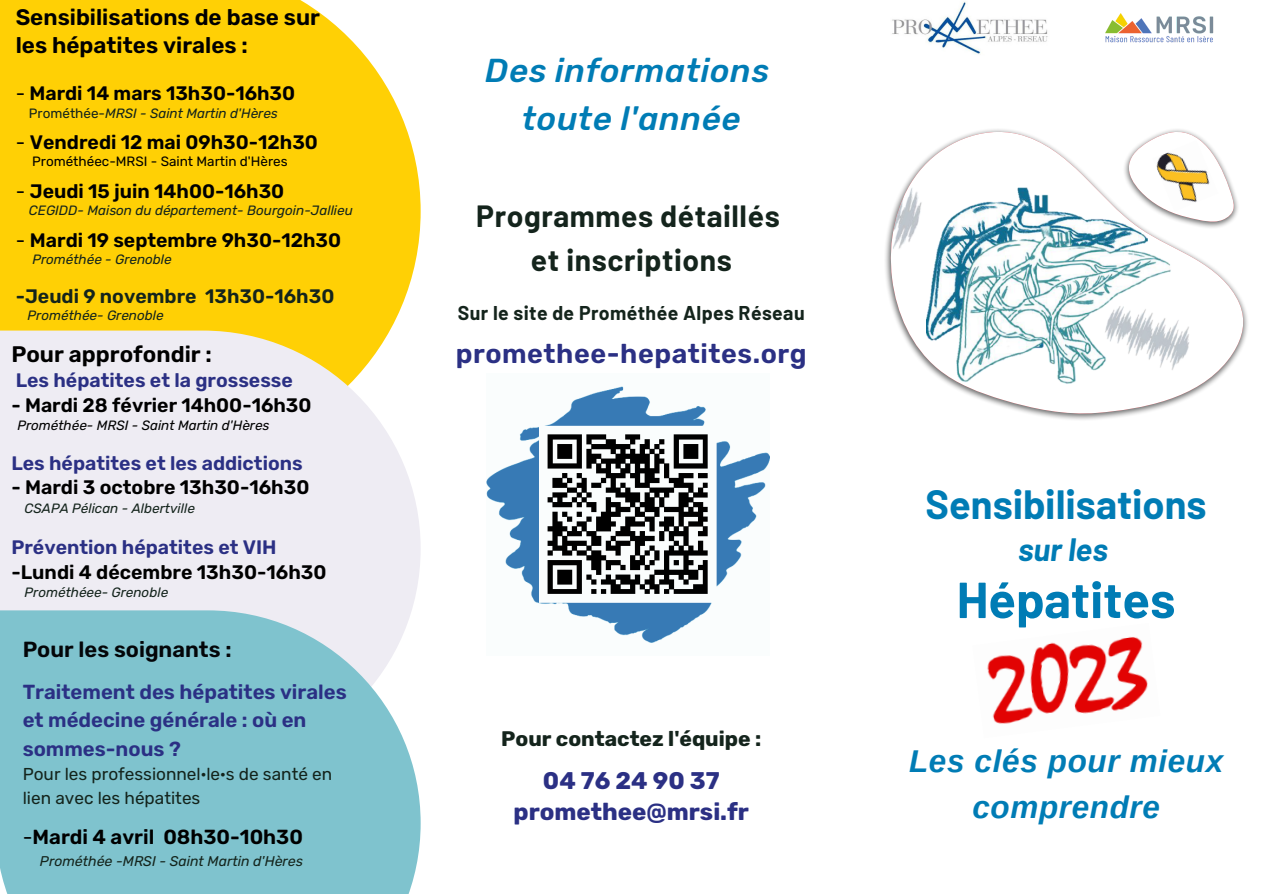
<style>
.page{position:relative;width:1263px;height:894px;background:#fff}
.page>*{position:absolute;margin:0;border:0;box-sizing:border-box;transform-origin:0 0}
.t1{font:700 50.55px "Barlow";color:#007cb5}
.t2{font:700 39.9px "Barlow";color:#007cb5}
.t3{font:italic 500 33px/48.3px "Rubik";letter-spacing:.02em;color:#007cb5;text-align:center}
.t4{font:italic 700 31.65px "Barlow";color:#007cb5}
.t5{font:italic 700 31.5px/46px "Arimo";letter-spacing:.02em;color:#007cb5;text-align:center}
.t6{font:700 30px/43.8px "Barlow";letter-spacing:.02em;color:#14241c;text-align:center}
.t7{font:600 27px "Rubik";letter-spacing:.02em;color:#2b3084}
.t8{font:700 24px/31.5px "Rubik";color:#2b3084;text-align:center}
.t9{font:600 22.5px/27.5px "Rubik";color:#000}
.t10{font:600 21.9px "Rubik";color:#040609}
.t11{font:700 21px "Rubik";color:#14241c}
.t12{font:600 20.4px/28.2px "Rubik";color:#2b3084}
.t13{font:600 20.4px "Rubik";color:#000}
.t14{font:600 19.5px "Rubik";color:#000}
.t15{font:600 19.5px "Rubik";color:#2b3084}
.t16{font:700 19.5px "Barlow";letter-spacing:.02em;color:#14241c}
.t17{font:600 19.5px "Rubik";color:#14241c}
.t18{font:17.25px/23.9px "Rubik";color:#14241c}
.t19{font:italic 14.1px "Rubik";color:#14241c}
.t20{font:italic 13.5px "Rubik";color:#14241c}
.t21{font:13.5px "Rubik";color:#000}
.t22{font:italic 13.5px "Rubik";color:#000}
.s1{font-weight:400}
.s2{font-style:normal}
</style>
<div class="page">
<img style="left:892px;top:2px;width:156px;height:52px">
<img style="left:887px;top:129px;width:360px;height:286px">
<img style="left:1153px;top:140px;width:65px;height:71px">
<div style="left:0;top:0;width:421px;height:330px;background:#ffd005"></div>
<svg style="left:0;top:330px;width:421px;height:280px;background:#efeceb"></svg>
<div style="left:0;top:610px;width:421px;height:283px;background:#7fc3ce"></div>
<img style="left:987px;top:636px;width:161px;height:88px">
<img style="left:1105px;top:13px;width:109px;height:30px">
<img style="left:487px;top:386px;width:282px;height:257px">
<p class="t9" style="left:16px;top:4px;width:306px">Sensibilisations de base sur les hépatites virales :</p>
<p class="t14" style="left:16px;top:82px;width:281px"><span class="s1">-</span> Mardi 14 mars 13h30-16h30</p>
<p class="t20" style="left:29px;top:105px;width:250px"><span class="s2">Prométhée-</span>MRSI - Saint Martin d'Hères</p>
<p class="t14" style="left:16px;top:131px;width:304px"><span class="s1">-</span> Vendredi 12 mai 09h30-12h30</p>
<p class="t21" style="left:32px;top:154px;width:257px">Prométhéec-MRSI - Saint Martin d'Hères</p>
<p class="t14" style="left:16px;top:179px;width:270px"><span class="s1">-</span> Jeudi 15 juin 14h00-16h30</p>
<p class="t20" style="left:29px;top:202px;width:325px">CEGIDD- Maison du département- Bourgoin-Jallieu</p>
<p class="t14" style="left:16px;top:228px;width:327px"><span class="s1">-</span> Mardi 19 septembre 9h30-12h30</p>
<p class="t20" style="left:32px;top:251px;width:141px">Prométhée - Grenoble</p>
<p class="t17" style="left:16px;top:284px;width:320px">-Jeudi 9 novembre 13h30-16h30</p>
<p class="t20" style="left:28px;top:307px;width:138px">Prométhée- Grenoble</p>
<p class="t16" style="left:458px;top:300px;width:348px">Sur le site de Prométhée Alpes Réseau</p>
<h3 class="t7" style="left:456px;top:337px;width:352px">promethee-hepatites.org</h3>
<h3 class="t3" style="left:485px;top:46px;width:285px">Des informations toute l'année</h3>
<h3 class="t6" style="left:476px;top:193px;width:305px">Programmes détaillés et inscriptions</h3>
<p class="t9" style="left:11px;top:341px;width:202px">Pour approfondir :</p>
<p class="t15" style="left:16px;top:369px;width:279px">Les hépatites et la grossesse</p>
<p class="t14" style="left:11px;top:393px;width:302px">- Mardi 28 février 14h00-16h30</p>
<p class="t22" style="left:17px;top:417px;width:254px">Prométhée- MRSI - Saint Martin d'Hères</p>
<p class="t15" style="left:11px;top:451px;width:293px">Les hépatites et les addictions</p>
<p class="t14" style="left:11px;top:476px;width:300px">- Mardi 3 octobre 13h30-16h30</p>
<p class="t20" style="left:25px;top:499px;width:172px">CSAPA Pélican - Albertville</p>
<p class="t15" style="left:11px;top:536px;width:267px">Prévention hépatites et VIH</p>
<p class="t14" style="left:11px;top:560px;width:317px">-Lundi 4 décembre 13h30-16h30</p>
<p class="t20" style="left:25px;top:584px;width:145px">Prométhéee- Grenoble</p>
<p class="t10" style="left:23px;top:636px;width:210px">Pour les soignants :</p>
<p class="t12" style="left:23px;top:678px;width:326px">Traitement des hépatites virales et médecine générale : où en sommes-nous ?</p>
<p class="t18" style="left:23px;top:762px;width:311px">Pour les professionnel·le·s de santé en lien avec les hépatites</p>
<p class="t13" style="left:23px;top:824px;width:282px"><span class="s1">-</span>Mardi 4 avril 08h30-10h30</p>
<p class="t19" style="left:40px;top:852px;width:265px">Prométhée -MRSI - Saint Martin d'Hères</p>
<p class="t11" style="left:501px;top:726px;width:262px">Pour contactez l'équipe :</p>
<p class="t8" style="left:514px;top:764px;width:237px">04 76 24 90 37 promethee@mrsi.fr</p>
<h2 class="t2" style="left:925px;top:479px;width:283px">Sensibilisations</h2>
<h3 class="t4" style="left:1018px;top:529px;width:91px">sur les</h3>
<h1 class="t1" style="left:957px;top:567px;width:220px">Hépatites</h1>
<h3 class="t5" style="left:909px;top:737px;width:316px">Les clés pour mieux comprendre</h3>
</div>
